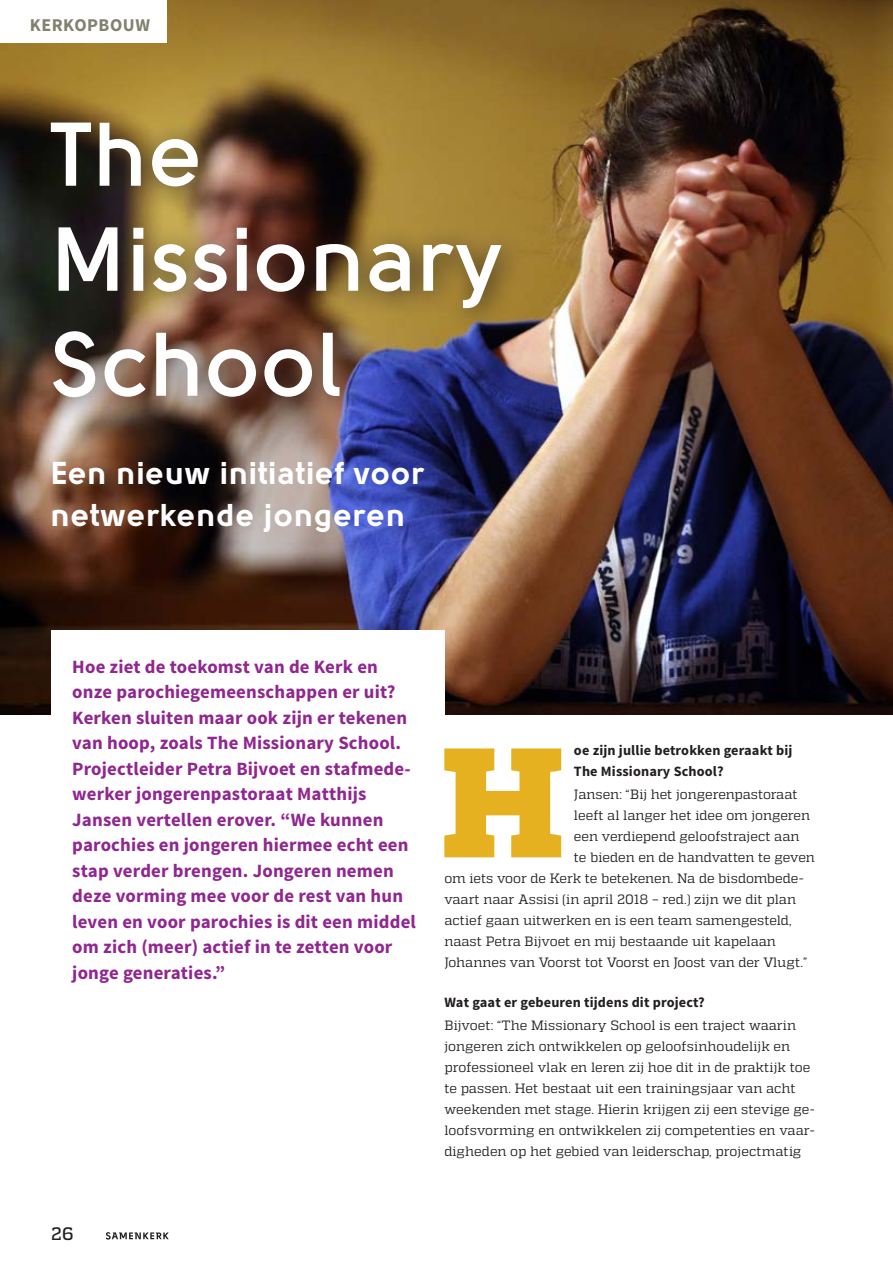
<style>
.page{position:relative;width:893px;height:1263px;background:#fff}
.page>*{position:absolute;margin:0;border:0;box-sizing:border-box;transform-origin:0 0}
.Vraag{font:800 155.55px "Quadon";color:#e6b120}
.HOOFDKOP{font:700 90px "Solomon";letter-spacing:.02em;color:#fff}
.KOP_B{font:900 31.5px "Solomon";letter-spacing:.03em;color:#fff}
.Intro_Source__klein{font:700 18.75px/25.5px "Source Sans Pro";letter-spacing:.01em;color:#90268f}
.t1{font:700 18px "Source Sans Pro";letter-spacing:.03em;color:#82806e}
.t2{font:500 18px "Quadon";color:#231f20}
.Vraag-2{font:700 14.25px/21px "Source Sans Pro";letter-spacing:.01em;color:#231f20}
.t3{font:13.5px/21px "Quadon";color:#231f20}
</style>
<div class="page">
<img style="left:0;top:0;width:893px;height:715px">
<div style="left:0;top:0;width:166px;height:43px;background:#fff"></div>
<div style="left:33px;top:103px;width:494px;height:322px;background:#231f20;opacity:.75"></div>
<div style="left:51px;top:631px;width:393px;height:176px;background:#fff"></div>
<svg style="left:106px;top:1232px;width:63px;height:7px"></svg>
<p class="t1" style="left:30px;top:13px;width:122px">KERKOPBOUW</p>
<p class="HOOFDKOP" style="left:51px;top:102px;width:153px">The</p>
<p class="HOOFDKOP" style="left:51px;top:207px;width:452px">Missionary</p>
<p class="HOOFDKOP" style="left:51px;top:312px;width:292px">School</p>
<p class="KOP_B" style="left:51px;top:454px;width:375px">Een nieuw initiatief voor</p>
<p class="KOP_B" style="left:51px;top:496px;width:356px">netwerkende jongeren</p>
<p class="Intro_Source__klein" style="left:72px;top:654px;width:345px">Hoe ziet de toekomst van de Kerk en onze parochiegemeenschappen er uit?<br>Kerken sluiten maar ook zijn er tekenen van hoop, zoals The Missionary School.<br>Projectleider Petra Bijvoet en stafmede&shy;werker jongerenpastoraat Matthijs Jansen vertellen erover. “We kunnen parochies en jongeren hiermee echt een stap verder brengen. Jongeren nemen deze vorming mee voor de rest van hun leven en voor parochies is dit een middel om zich (meer) actief in te zetten voor jonge generaties.”</p>
<h3 class="t2" style="left:51px;top:1223px;width:24px">26</h3>
<p class="Vraag" style="left:441px;top:711px;width:125px">H</p>
<p class="Vraag-2" style="left:574px;top:741px;width:220px">oe zijn jullie betrokken geraakt bij<br>The Missionary School?</p>
<p class="t3" style="left:574px;top:783px;width:225px">Jansen: “Bij het jongerenpastoraat</p>
<p class="t3" style="left:574px;top:804px;width:238px">leeft al langer het idee om jongeren</p>
<p class="t3" style="left:574px;top:825px;width:227px">een verdiepend geloofstraject aan</p>
<p class="t3" style="left:574px;top:846px;width:242px">te bieden en de handvatten te geven</p>
<p class="t3" style="left:444px;top:867px;width:361px">om iets voor de Kerk te betekenen. Na de bisdombede-</p>
<p class="t3" style="left:444px;top:888px;width:353px">vaart naar Assisi (in april 2018 – red.) zijn we dit plan</p>
<p class="t3" style="left:444px;top:909px;width:349px">actief gaan uitwerken en is een team samengesteld,</p>
<p class="t3" style="left:444px;top:930px;width:333px">naast Petra Bijvoet en mij bestaande uit kapelaan</p>
<p class="t3" style="left:444px;top:951px;width:365px">Johannes van Voorst tot Voorst en Joost van der Vlugt.”</p>
<p class="Vraag-2" style="left:444px;top:993px;width:262px">Wat gaat er gebeuren tijdens dit project?</p>
<p class="t3" style="left:444px;top:1014px;width:372px">Bijvoet: “The Missionary School is een traject waarin jongeren zich ontwikkelen op geloofsinhoudelijk en professioneel vlak en leren zij hoe dit in de praktijk toe te passen. Het bestaat uit een trainingsjaar van acht weekenden met stage. Hierin krijgen zij een stevige ge&shy;loofsvorming en ontwikkelen zij competenties en vaar&shy;digheden op het gebied van leiderschap, projectmatig</p>
</div>
